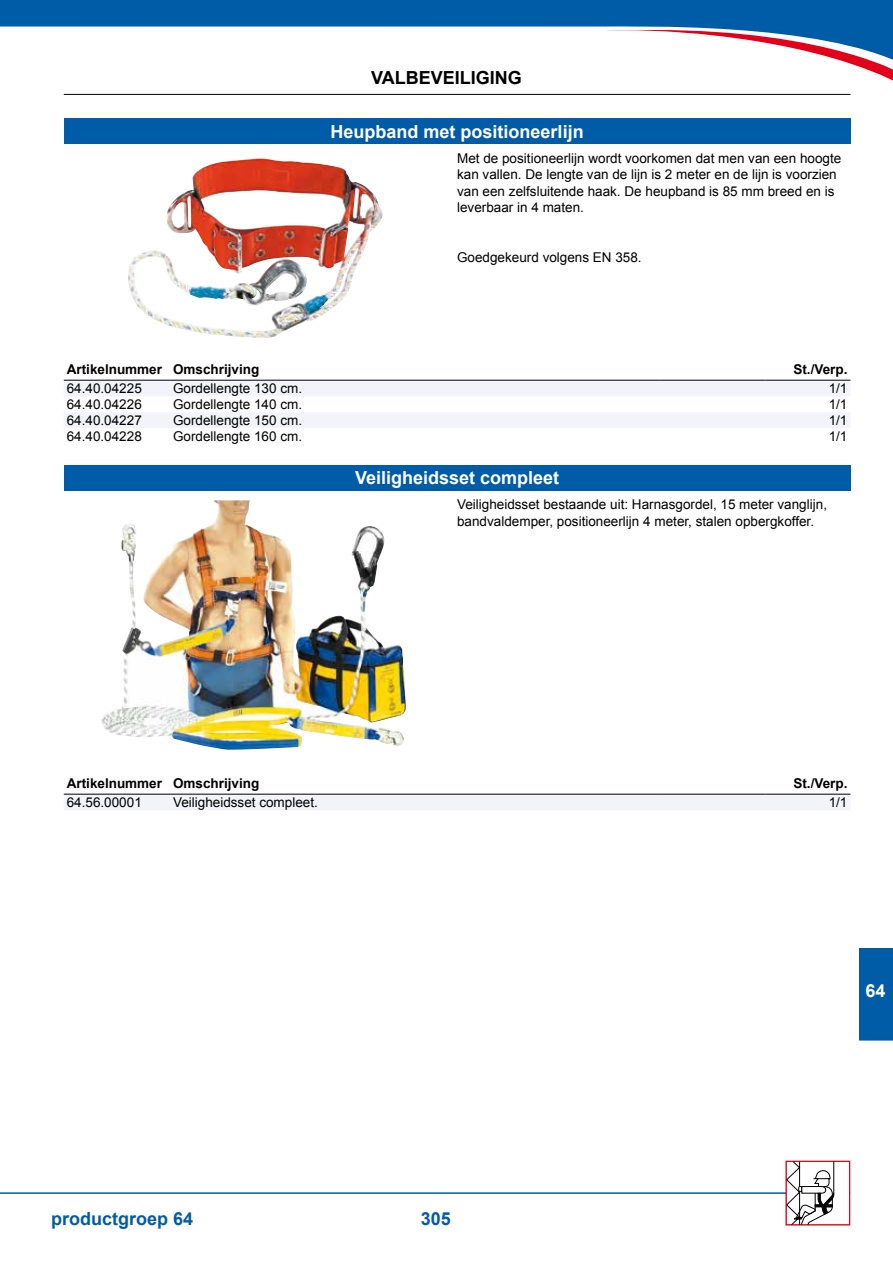
<style>
.page{position:relative;width:893px;height:1263px;background:#fff}
.page>*{position:absolute;margin:0;border:0;box-sizing:border-box;transform-origin:0 0}
.t1{font:700 18px "Arial";color:#fff}
.t2{font:700 18px "Arial";color:#005ca6}
.t3{font:700 18px "Arial";color:#000}
.t4{font:13.5px/16.5px "Arial";color:#000}
.t5{font:700 13.5px "Arial";color:#000}
</style>
<div class="page">
<hr style="left:64px;top:94px;width:786px;height:1px;background:#000">
<div style="left:859px;top:948px;width:34px;height:92px;background:#005ca6"></div>
<hr style="left:0;top:1192px;width:850px;height:2px;background:#005ca6">
<div style="left:786px;top:1161px;width:63px;height:64px;background:#fff"></div>
<svg style="left:788px;top:1163px;width:46px;height:60px"></svg>
<div style="left:786px;top:1161px;width:64px;height:64px;border:1px solid #e2001a"></div>
<svg style="left:0;top:0;width:893px;height:30px;background:#176aae"></svg>
<svg style="left:607px;top:30px;width:286px;height:51px"></svg>
<div style="left:64px;top:119px;width:786px;height:25px;background:#005ca6"></div>
<img style="left:128px;top:159px;width:215px;height:179px">
<svg style="left:64px;top:381px;width:786px;height:47px"></svg>
<hr style="left:64px;top:380px;width:106px;height:1px;background:#000">
<hr style="left:170px;top:380px;width:489px;height:1px;background:#000">
<hr style="left:659px;top:380px;width:106px;height:1px;background:#000">
<hr style="left:765px;top:380px;width:85px;height:1px;background:#000">
<div style="left:64px;top:465px;width:786px;height:25px;background:#005ca6"></div>
<img style="left:101px;top:500px;width:305px;height:250px">
<div style="left:64px;top:795px;width:786px;height:15px;background:#f3f4fa"></div>
<hr style="left:64px;top:794px;width:106px;height:1px;background:#000">
<hr style="left:170px;top:794px;width:489px;height:1px;background:#000">
<hr style="left:659px;top:794px;width:106px;height:1px;background:#000">
<hr style="left:765px;top:794px;width:85px;height:1px;background:#000">
<h1 class="t3" style="left:371px;top:66px;width:152px">Valbeveiliging</h1>
<h1 class="t1" style="left:331px;top:119px;width:255px">Heupband met positioneerlijn</h1>
<p class="t4" style="left:457px;top:150px;width:386px">Met de positioneerlijn wordt voorkomen dat men van een hoogte kan vallen. De lengte van de lijn is 2 meter en de lijn is voorzien van een zelfsluitende haak. De heupband is 85 mm breed en is leverbaar in 4 maten.</p>
<p class="t4" style="left:457px;top:249px;width:186px">Goedgekeurd volgens EN 358.</p>
<p class="t5" style="left:67px;top:360px;width:194px">Artikelnummer Omschrijving</p>
<p class="t5" style="left:793px;top:360px;width:56px">St./Verp.</p>
<p class="t4" style="left:67px;top:380px;width:77px">64.40.04225</p>
<p class="t4" style="left:173px;top:380px;width:131px">Gordellengte 130 cm.</p>
<p class="t4" style="left:829px;top:380px;width:20px">1/1</p>
<p class="t4" style="left:67px;top:396px;width:77px">64.40.04226</p>
<p class="t4" style="left:173px;top:396px;width:131px">Gordellengte 140 cm.</p>
<p class="t4" style="left:829px;top:396px;width:20px">1/1</p>
<p class="t4" style="left:67px;top:412px;width:77px">64.40.04227</p>
<p class="t4" style="left:173px;top:412px;width:131px">Gordellengte 150 cm.</p>
<p class="t4" style="left:829px;top:412px;width:20px">1/1</p>
<p class="t4" style="left:67px;top:428px;width:77px">64.40.04228</p>
<p class="t4" style="left:173px;top:428px;width:131px">Gordellengte 160 cm.</p>
<p class="t4" style="left:829px;top:428px;width:20px">1/1</p>
<h1 class="t1" style="left:355px;top:466px;width:206px">Veiligheidsset compleet</h1>
<p class="t4" style="left:457px;top:496px;width:371px">Veiligheidsset bestaande uit: Harnasgordel, 15 meter vanglijn, bandvaldemper, positioneerlijn 4 meter, stalen opbergkoffer.</p>
<p class="t5" style="left:67px;top:774px;width:194px">Artikelnummer Omschrijving</p>
<p class="t5" style="left:793px;top:774px;width:56px">St./Verp.</p>
<p class="t4" style="left:67px;top:794px;width:77px">64.56.00001</p>
<p class="t4" style="left:173px;top:794px;width:146px">Veiligheidsset compleet.</p>
<p class="t4" style="left:829px;top:794px;width:20px">1/1</p>
<h1 class="t1" style="left:866px;top:978px;width:22px">64</h1>
<h1 class="t2" style="left:51px;top:1206px;width:144px">productgroep 64</h1>
<h1 class="t2" style="left:421px;top:1207px;width:32px">305</h1>
</div>
